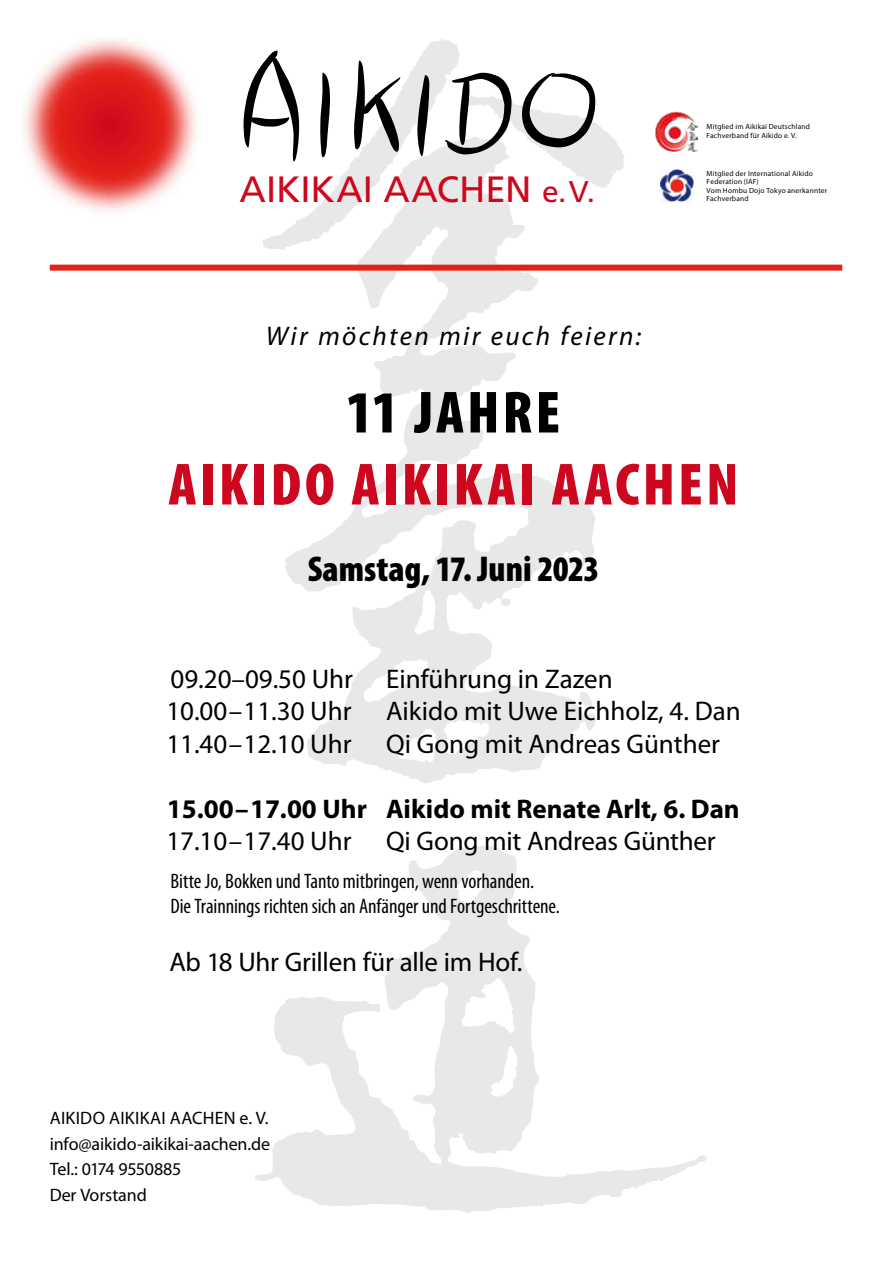
<style>
.page{position:relative;width:893px;height:1263px;background:#fff}
.page>*{position:absolute;margin:0;border:0;box-sizing:border-box;transform-origin:0 0}
.t1{font:900 condensed 60px "Myriad Pro";letter-spacing:.05em;color:#cd071e}
.t2{font:900 condensed 60px "Myriad Pro";letter-spacing:.05em;color:#000}
.t3{font:36.6px "Frutiger LT Pro";letter-spacing:-.005em;color:#cd071e}
.t4{font:900 condensed 36px "Myriad Pro";color:#000}
.t5{font:27px/32.4px "Myriad Pro";color:#000}
.t6{font:700 27px "Myriad Pro";color:#000}
.t7{font:italic 27px "Myriad Pro";letter-spacing:.09em;color:#000}
.t8{font:condensed 21px/25.2px "Myriad Pro";letter-spacing:-.005em;color:#000}
.t9{font:18px/25.8px "Myriad Pro";letter-spacing:-.005em;color:#000}
.t10{font:7.5px/8.6px "Myriad Pro";letter-spacing:.025em;color:#000}
.s1{font-size:30px}
</style>
<div class="page">
<svg style="left:284px;top:250px;width:313px;height:533px"></svg>
<svg style="left:255px;top:846px;width:452px;height:367px"></svg>
<div style="left:50px;top:265px;width:792px;height:6px;background:#e32119"></div>
<img style="left:661px;top:169px;width:32px;height:33px">
<img style="left:655px;top:111px;width:43px;height:40px">
<svg style="left:24px;top:39px;width:173px;height:173px"></svg>
<div style="left:59px;top:74px;width:102px;height:102px;background:#dc191a;border-radius:50%"></div>
<svg style="left:243px;top:39px;width:381px;height:211px"></svg>
<h2 class="t3" style="left:239px;top:167px;width:357px">AIKIKAI AACHEN <span class="s1">e. V.</span></h2>
<p class="t7" style="left:266px;top:319px;width:377px">Wir möchten mir euch feiern:</p>
<p class="t10" style="left:707px;top:122px;width:105px;line-height:9px">Mitglied im Aikikai Deutschland<br>Fachverband für Aikido e. V.</p>
<p class="t10" style="left:707px;top:169px;width:122px">Mitglied der International Aikido<br>Federation (IAF)<br>Vom Hombu Dojo Tokyo anerkannter</p>
<p class="t10" style="left:707px;top:194px;width:44px">Fachverband</p>
<h1 class="t2" style="left:346px;top:374px;width:216px">11 JAHRE</h1>
<h1 class="t1" style="left:169px;top:446px;width:571px">AIKIDO AIKIKAI AACHEN</h1>
<h3 class="t4" style="left:308px;top:546px;width:293px">Samstag, 17. Juni 2023</h3>
<p class="t5" style="left:166px;top:662px;width:448px">09.20–09.50 Uhr Einführung in Zazen<br>10.00–11.30 Uhr</p>
<p class="t5" style="left:386px;top:695px;width:356px">Aikido mit Uwe Eichholz, 4. Dan</p>
<p class="t5" style="left:166px;top:727px;width:187px">11.40–12.10 Uhr</p>
<p class="t5" style="left:386px;top:727px;width:335px">Qi Gong mit Andreas Günther</p>
<p class="t6" style="left:167px;top:791px;width:574px">15.00–17.00 Uhr Aikido mit Renate Arlt, 6. Dan</p>
<p class="t5" style="left:166px;top:824px;width:187px">17.10–17.40 Uhr</p>
<p class="t5" style="left:386px;top:824px;width:331px">Qi Gong mit Andreas Günther</p>
<p class="t8" style="left:171px;top:868px;width:391px">Bitte Jo, Bokken und Tanto mitbringen, wenn vorhanden.<br>Die Trainnings richten sich an Anfänger und Fortgeschrittene.</p>
<p class="t5" style="left:169px;top:945px;width:355px">Ab 18 Uhr Grillen für alle im Hof.</p>
<p class="t9" style="left:50px;top:1104px;width:222px">AIKIDO AIKIKAI AACHEN e. V. info@aikido-aikikai-aachen.de<br>Tel.: 0174 9550885<br>Der Vorstand</p>
</div>
